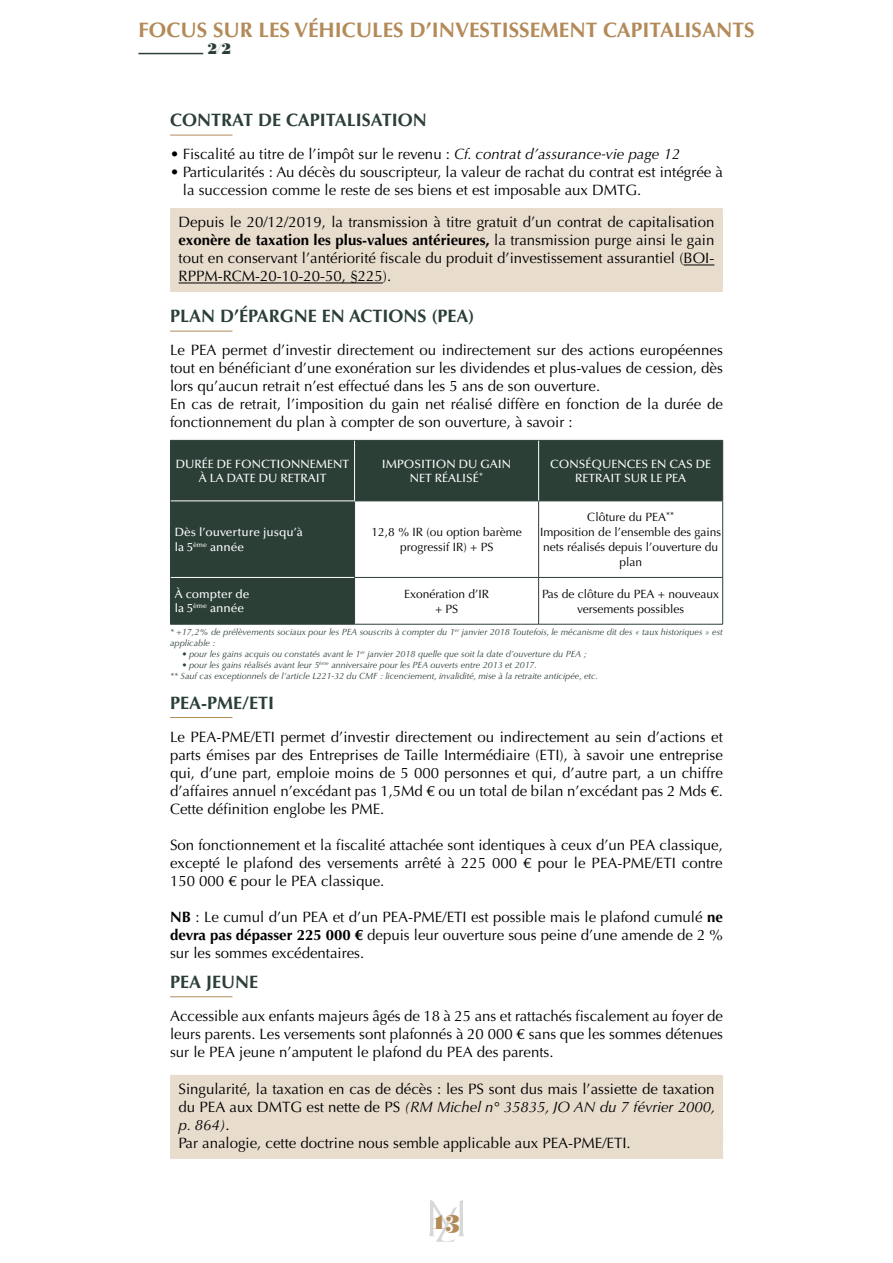
<style>
.page{position:relative;width:893px;height:1263px;background:#fff}
.page>*{position:absolute;margin:0;border:0;box-sizing:border-box;transform-origin:0 0}
.t1{font:900 27px "Operetta 18";color:#b38a58}
.t2{font:700 21px "Optima LT Pro";color:#b38a58}
.t3{font:700 18px "Optima LT Pro";color:#2b3f37}
.t4{font:15px/18px "Optima LT Pro";color:#000;text-align:justify}
.t5{font:900 15px "Operetta 18";color:#2b3f37}
.t6{font:12px/15px "Optima LT Pro";color:#000;text-align:center}
.t7{font:500 12px/14.4px "Optima LT Pro";color:#fff;text-align:center}
.t8{font:italic 9px/10.8px "Optima LT Pro";color:#2b3f37}
.s1{font-style:italic}
.s2{font-weight:700}
</style>
<div class="page">
<svg style="left:429px;top:1200px;width:35px;height:42px"></svg>
<hr style="left:138px;top:53px;width:65px;height:1px;background:#2b3f37">
<div style="left:170px;top:216px;width:553px;height:69px;background:#e8dccd"></div>
<div style="left:170px;top:208px;width:553px;height:11px;background:#e8dccd"></div>
<hr style="left:684px;top:265px;width:30px;height:1px;background:#000">
<div style="left:170px;top:281px;width:553px;height:11px;background:#e8dccd"></div>
<hr style="left:179px;top:283px;width:204px;height:1px;background:#000">
<hr style="left:170px;top:135px;width:62px;height:1px;background:#b38a58">
<hr style="left:170px;top:331px;width:62px;height:1px;background:#b38a58">
<hr style="left:170px;top:717px;width:62px;height:1px;background:#b38a58">
<hr style="left:170px;top:996px;width:62px;height:1px;background:#b38a58">
<svg style="left:171px;top:441px;width:551px;height:183px;fill:#2b3f37"></svg>
<hr style="left:170px;top:440px;width:185px;height:1px;background:#2b3f37">
<hr style="left:170px;top:441px;width:1px;height:60px;background:#2b3f37">
<hr style="left:355px;top:440px;width:184px;height:1px;background:#2b3f37">
<hr style="left:539px;top:440px;width:184px;height:1px;background:#2b3f37">
<hr style="left:722px;top:441px;width:1px;height:59px;background:#2b3f37">
<hr style="left:538px;top:501px;width:1px;height:76px;background:#2b3f37">
<hr style="left:722px;top:501px;width:1px;height:76px;background:#2b3f37">
<hr style="left:355px;top:577px;width:184px;height:1px;background:#2b3f37">
<hr style="left:539px;top:577px;width:184px;height:1px;background:#2b3f37">
<hr style="left:538px;top:578px;width:1px;height:46px;background:#2b3f37">
<hr style="left:722px;top:578px;width:1px;height:46px;background:#2b3f37">
<hr style="left:355px;top:624px;width:184px;height:1px;background:#2b3f37">
<hr style="left:539px;top:624px;width:184px;height:1px;background:#2b3f37">
<hr style="left:355px;top:500px;width:184px;height:1px;background:#2b3f37">
<hr style="left:539px;top:500px;width:184px;height:1px;background:#2b3f37">
<hr style="left:170px;top:501px;width:1px;height:76px;background:#2b3f37">
<hr style="left:354px;top:501px;width:1px;height:76px;background:#2b3f37">
<hr style="left:170px;top:577px;width:1px;height:47px;background:#2b3f37">
<hr style="left:354px;top:577px;width:1px;height:47px;background:#2b3f37">
<hr style="left:170px;top:624px;width:185px;height:1px;background:#2b3f37">
<hr style="left:171px;top:500px;width:184px;height:1px;background:#fff">
<hr style="left:171px;top:577px;width:183px;height:1px;background:#fff">
<hr style="left:354px;top:441px;width:1px;height:59px;background:#fff">
<hr style="left:538px;top:441px;width:1px;height:59px;background:#fff">
<div style="left:170px;top:1083px;width:553px;height:51px;background:#e8dccd"></div>
<div style="left:170px;top:1075px;width:553px;height:11px;background:#e8dccd"></div>
<div style="left:170px;top:1137px;width:553px;height:15px;background:#e8dccd"></div>
<div style="left:170px;top:1129px;width:553px;height:11px;background:#e8dccd"></div>
<div style="left:170px;top:1148px;width:553px;height:11px;background:#e8dccd"></div>
<h2 class="t2" style="left:138px;top:16px;width:618px">FOCUS SUR LES VÉHICULES D’INVESTISSEMENT CAPITALISANTS</h2>
<p class="t5" style="left:208px;top:40px;width:25px">2/2</p>
<p class="t3" style="left:170px;top:109px;width:258px">CONTRAT DE CAPITALISATION</p>
<p class="t4" style="left:170px;top:145px;width:512px">• Fiscalité au titre de l’impôt sur le revenu : <span class="s1">Cf. contrat d’assurance-vie page 12</span></p>
<p class="t4" style="left:183px;top:163px;width:542px;text-indent:-13px">• Particularités : Au décès du souscripteur, la valeur de rachat du contrat est intégrée à la succession comme le reste de ses biens et est imposable aux DMTG.</p>
<p class="t4" style="left:179px;top:213px;width:537px">Depuis le 20/12/2019, la transmission à titre gratuit d’un contrat de capitalisation <span class="s2">exonère de taxation les plus-values antérieures,</span> la transmission purge ainsi le gain tout en conservant l’antériorité fiscale du produit d’investissement assurantiel (BOI-RPPM-RCM-20-10-20-50, §225).</p>
<p class="t3" style="left:170px;top:305px;width:306px">PLAN D’ÉPARGNE EN ACTIONS (PEA)</p>
<p class="t4" style="left:170px;top:341px;width:554px;text-align:left">Le PEA permet d’investir directement ou indirectement sur des actions européennes tout en bénéficiant d’une exonération sur les dividendes et plus-values de cession, dès lors qu’aucun retrait n’est effectué dans les 5 ans de son ouverture.<br>En cas de retrait, l’imposition du gain net réalisé diffère en fonction de la durée de fonctionnement du plan à compter de son ouverture, à savoir :</p>
<p class="t7" style="left:176px;top:456px;width:175px">DURÉE DE FONCTIONNEMENT<br>À LA DATE DU RETRAIT</p>
<p class="t7" style="left:382px;top:456px;width:131px">IMPOSITION DU GAIN<br>NET RÉALISÉ<sup>*</sup></p>
<p class="t7" style="left:550px;top:456px;width:162px">CONSÉQUENCES EN CAS DE<br>RETRAIT SUR LE PEA</p>
<p class="t7" style="left:175px;top:525px;width:130px;text-align:left">Dès l’ouverture jusqu’à la 5<sup>ème</sup> année</p>
<p class="t6" style="left:372px;top:525px;width:152px">12,8 % IR (ou option barème progressif IR) + PS</p>
<p class="t6" style="left:540px;top:510px;width:182px">Clôture du PEA<sup>**<br></sup>Imposition de l’ensemble des gains nets réalisés depuis l’ouverture du plan</p>
<p class="t7" style="left:175px;top:587px;width:76px;text-align:left">À compter de la 5<sup>ème</sup> année</p>
<p class="t6" style="left:404px;top:586px;width:87px">Exonération d’IR + PS</p>
<p class="t6" style="left:542px;top:586px;width:178px">Pas de clôture du PEA + nouveaux versements possibles</p>
<p class="t8" style="left:170px;top:627px;width:554px">* +17,2% de prélèvements sociaux pour les PEA souscrits à compter du 1<sup>er</sup> janvier 2018 Toutefois, le mécanisme dit des « taux historiques » est applicable :</p>
<p class="t8" style="left:182px;top:649px;width:406px">• pour les gains acquis ou constatés avant le 1<sup>er</sup> janvier 2018 quelle que soit la date d’ouverture du PEA ;</p>
<p class="t8" style="left:170px;top:659px;width:430px;text-indent:12px">• pour les gains réalisés avant leur 5<sup>ème</sup> anniversaire pour les PEA ouverts entre 2013 et 2017.<br>** Sauf cas exceptionnels de l’article L221-32 du CMF : licenciement, invalidité, mise à la retraite anticipée, etc.</p>
<p class="t3" style="left:170px;top:691px;width:106px">PEA-PME/ETI</p>
<p class="t4" style="left:170px;top:728px;width:554px">Le PEA-PME/ETI permet d’investir directement ou indirectement au sein d’actions et parts émises par des Entreprises de Taille Intermédiaire (ETI), à savoir une entreprise qui, d’une part, emploie moins de 5 000 personnes et qui, d’autre part, a un chiffre d’affaires annuel n’excédant pas 1,5Md € ou un total de bilan n’excédant pas 2 Mds €.<br>Cette définition englobe les PME.</p>
<p class="t4" style="left:170px;top:836px;width:554px">Son fonctionnement et la fiscalité attachée sont identiques à ceux d’un PEA classique, excepté le plafond des versements arrêté à 225 000 € pour le PEA-PME/ETI contre 150 000 € pour le PEA classique.</p>
<p class="t4" style="left:170px;top:908px;width:554px"><span class="s2">NB</span> : Le cumul d’un PEA et d’un PEA-PME/ETI est possible mais le plafond cumulé <span class="s2">ne devra pas dépasser 225 000 €</span> depuis leur ouverture sous peine d’une amende de 2 % sur les sommes excédentaires.</p>
<p class="t3" style="left:170px;top:970px;width:90px">PEA JEUNE</p>
<p class="t4" style="left:170px;top:1007px;width:554px">Accessible aux enfants majeurs âgés de 18 à 25 ans et rattachés fiscalement au foyer de leurs parents. Les versements sont plafonnés à 20 000 € sans que les sommes détenues sur le PEA jeune n’amputent le plafond du PEA des parents.</p>
<p class="t4" style="left:179px;top:1080px;width:538px;text-align:left">Singularité, la taxation en cas de décès : les PS sont dus mais l’assiette de taxation du PEA aux DMTG est nette de PS <span class="s1">(RM Michel n° 35835, JO AN du 7 février 2000, p. 864)</span>.<br>Par analogie, cette doctrine nous semble applicable aux PEA-PME/ETI.</p>
<h1 class="t1" style="left:433px;top:1204px;width:29px">13</h1>
</div>
